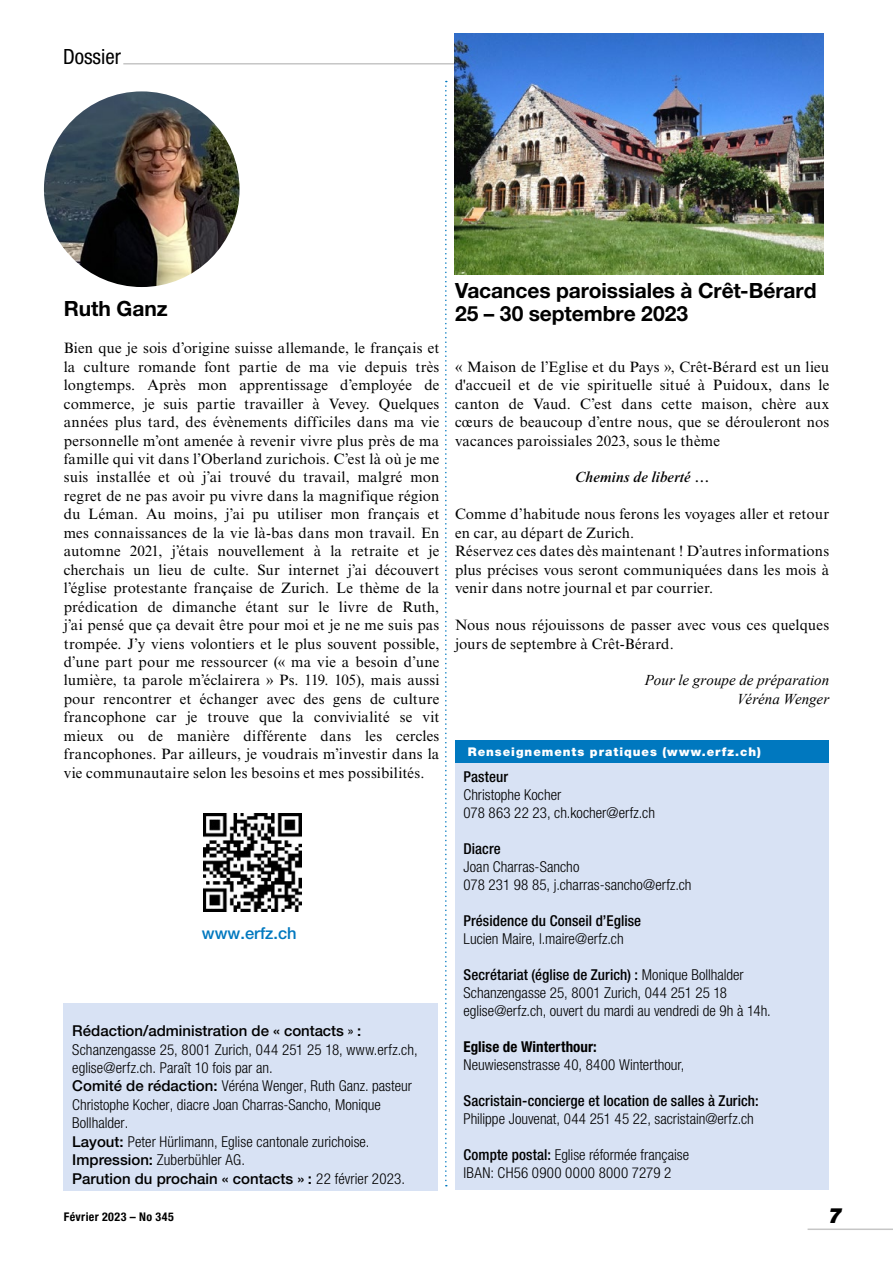
<style>
.page{position:relative;width:893px;height:1263px;background:#fff}
.page>*{position:absolute;margin:0;border:0;box-sizing:border-box;transform-origin:0 0}
.t1{font:700 21px/23.2px "Helvetica Neue LT Pro";letter-spacing:-.005em;color:#000}
.t2{font:condensed 21px "Helvetica Neue LT Pro";color:#000}
.t3{font:italic 900 21px "Helvetica Neue LT Pro";color:#000}
.t4{font:500 16.5px "Helvetica Neue LT Pro";color:#0078bf}
.t5{font:15px/18.5px "Times NRMT Pro";letter-spacing:.01em;color:#000;text-align:justify}
.t6{font:300 condensed 15px/18.5px "Helvetica Neue LT Pro";color:#000}
.t7{font:500 condensed 15px "Helvetica Neue LT Pro";letter-spacing:.005em;color:#000}
.t8{font:italic 15px/18.5px "Times New Roman";color:#000;text-align:right}
.t9{font:700 condensed 15px "Helvetica Neue LT Pro";letter-spacing:.005em;color:#000}
.t10{font:italic 500 15px "Times NRMT Pro";letter-spacing:.005em;color:#000}
.t11{font:900 12px "Helvetica Neue LT Pro";letter-spacing:.08em;color:#fff}
.t12{font:700 condensed 12px "Helvetica Neue LT Pro";letter-spacing:.035em;color:#000}
.s1{font-weight:500;font-stretch:normal}
.s2{font-weight:400}
.s3{font-weight:500}
</style>
<div class="page">
<hr style="left:808px;top:1228px;width:85px;height:2px;background:#c6c6c6">
<hr style="left:123px;top:63px;width:447px;height:2px;background:#c6c6c6">
<svg style="left:445px;top:81px;width:2px;height:1105px"></svg>
<div style="left:455px;top:740px;width:374px;height:23px;background:#0078bf"></div>
<div style="left:455px;top:763px;width:374px;height:426px;background:#d8e2f4"></div>
<div style="left:64px;top:1003px;width:374px;height:188px;background:#d8e2f4"></div>
<img style="left:203px;top:813px;width:99px;height:98px">
<img style="left:455px;top:34px;width:369px;height:240px">
<img style="left:44px;top:91px;width:196px;height:196px;border-radius:98px">
<h1 class="t2" style="left:63px;top:45px;width:59px">Dossier</h1>
<h1 class="t1" style="left:64px;top:297px;width:105px">Ruth Ganz</h1>
<p class="t5" style="left:64px;top:340px;width:377px">Bien que je sois d’origine suisse allemande, le français et la culture romande font partie de ma vie depuis très longtemps. Après mon apprentissage d’employée de commerce, je suis partie travailler à Vevey. Quelques années plus tard, des évènements difficiles dans ma vie personnelle m’ont amenée à revenir vivre plus près de ma famille qui vit dans l’Oberland zurichois. C’est là où je me suis installée et où j’ai trouvé du travail, malgré mon regret de ne pas avoir pu vivre dans la magnifique région du Léman. Au moins, j’ai pu utiliser mon français et mes connaissances de la vie là-bas dans mon travail. En automne 2021, j’étais nouvellement à la retraite et je cherchais un lieu de culte. Sur internet j’ai découvert l’église protestante française de Zurich. Le thème de la prédication de dimanche étant sur le livre de Ruth, j’ai pensé que ça devait être pour moi et je ne me suis pas trompée. J’y viens volontiers et le plus souvent possible, d’une part pour me ressourcer (« ma vie a besoin d’une lumière, ta parole m’éclairera » Ps. 119. 105), mais aussi pour rencontrer et échanger avec des gens de culture francophone car je trouve que la convivialité se vit mieux ou de manière différente dans les cercles francophones. Par ailleurs, je voudrais m’investir dans la vie communautaire selon les besoins et mes possibilités.</p>
<p class="t4" style="left:202px;top:923px;width:96px">www.erfz.ch</p>
<p class="t6" style="left:72px;top:1021px;width:347px"><span class="s1">Rédaction/administration de « contacts</span> <span class="s2">»</span> <span class="s1">:<br></span>Schanzengasse 25, 8001 Zurich, 044 251 25 18, www.erfz.ch, eglise@erfz.ch. Paraît 10 fois par an.<br><span class="s1">Comité de rédaction:</span> Véréna Wenger, Ruth Ganz. pasteur Christophe Kocher, diacre Joan Charras-Sancho, Monique Bollhalder.<br><span class="s1">Layout:</span> Peter Hürlimann, Eglise cantonale zurichoise.<br><span class="s1">Impression:</span> Zuberbühler AG.<br><span class="s1">Parution du prochain « contacts » :</span> 22 février 2023.</p>
<h1 class="t1" style="left:455px;top:278px;width:363px">Vacances paroissiales à Crêt-Bérard<br>25 – 30 septembre 2023</h1>
<p class="t5" style="left:455px;top:358px;width:376px">« Maison de l’Eglise et du Pays », Crêt-Bérard est un lieu d'accueil et de vie spirituelle situé à Puidoux, dans le canton de Vaud. C’est dans cette maison, chère aux cœurs de beaucoup d’entre nous, que se dérouleront nos vacances paroissiales 2023, sous le thème</p>
<p class="t10" style="left:575px;top:468px;width:136px">Chemins de liberté …</p>
<p class="t5" style="left:455px;top:506px;width:376px;text-align:left">Comme d’habitude nous ferons les voyages aller et retour en car, au départ de Zurich.<br>Réservez ces dates dès maintenant ! D’autres informations plus précises vous seront communiquées dans les mois à venir dans notre journal et par courrier.</p>
<p class="t5" style="left:455px;top:617px;width:376px">Nous nous réjouissons de passer avec vous ces quelques jours de septembre à Crêt-Bérard.</p>
<p class="t8" style="left:645px;top:671px;width:186px">Pour le groupe de préparation<br>Véréna Wenger</p>
<p class="t11" style="left:468px;top:744px;width:295px">Renseignements pratiques (www.erfz.ch)</p>
<p class="t7" style="left:463px;top:768px;width:46px">Pasteur</p>
<p class="t6" style="left:463px;top:786px;width:193px;line-height:18px">Christophe Kocher<br>078 863 22 23, ch.kocher@erfz.ch</p>
<p class="t7" style="left:463px;top:840px;width:39px">Diacre</p>
<p class="t6" style="left:463px;top:858px;width:230px;line-height:18px">Joan Charras-Sancho<br>078 231 98 85, j.charras-sancho@erfz.ch</p>
<p class="t7" style="left:463px;top:912px;width:179px">Présidence du Conseil d’Eglise</p>
<p class="t6" style="left:463px;top:930px;width:162px">Lucien Maire, l.maire@erfz.ch</p>
<p class="t6" style="left:463px;top:966px;width:309px;line-height:18px"><span class="s3">Secrétariat (église de Zurich) :</span> Monique Bollhalder<br>Schanzengasse 25, 8001 Zurich, 044 251 25 18 eglise@erfz.ch, ouvert du mardi au vendredi de 9h à 14h.</p>
<p class="t9" style="left:463px;top:1038px;width:135px">Eglise de Winterthour:</p>
<p class="t6" style="left:463px;top:1056px;width:222px">Neuwiesenstrasse 40, 8400 Winterthour,</p>
<p class="t7" style="left:463px;top:1092px;width:297px">Sacristain-concierge et location de salles à Zurich:</p>
<p class="t6" style="left:463px;top:1110px;width:292px">Philippe Jouvenat, 044 251 45 22, sacristain@erfz.ch</p>
<p class="t6" style="left:463px;top:1146px;width:227px;line-height:18px"><span class="s3">Compte postal:</span> Eglise réformée française<br>IBAN: CH56 0900 0000 8000 7279 2</p>
<p class="t12" style="left:64px;top:1209px;width:111px">Février 2023 – No 345</p>
<h1 class="t3" style="left:828px;top:1202px;width:16px">7</h1>
</div>
